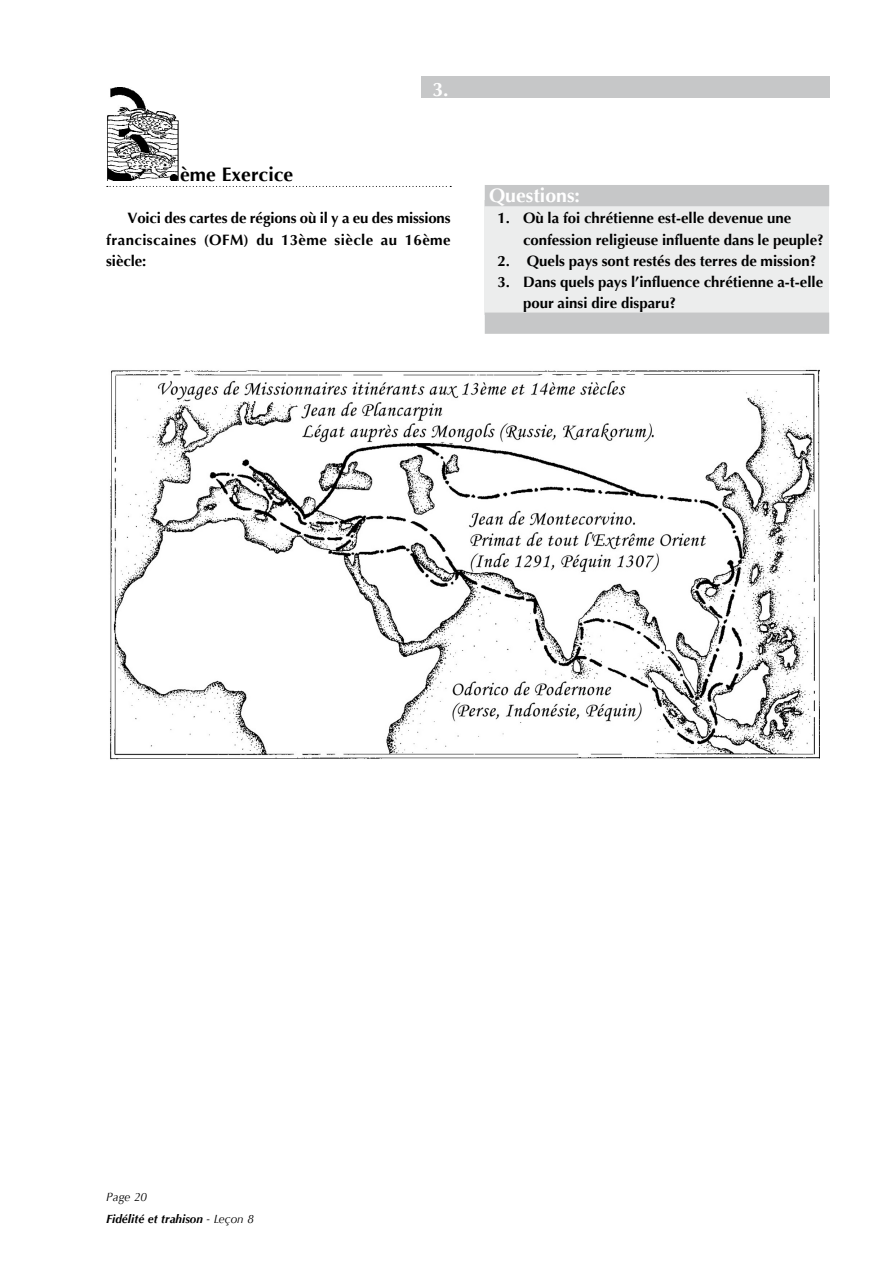
<style>
.page{position:relative;width:893px;height:1263px;background:#fff}
.page>*{position:absolute;margin:0;border:0;box-sizing:border-box;transform-origin:0 0}
.t1{font:700 19.5px "Optima";color:#fff}
.t2{font:700 19.5px "Optima";color:#000}
.t3{font:700 15px/21.3px "Optima";color:#000}
.t4{font:italic 700 12px/21.3px "Optima";color:#000}
.s1{font-weight:400}
</style>
<div class="page">
<div style="left:485px;top:200px;width:344px;height:115px;background:#eceded"></div>
<div style="left:421px;top:77px;width:408px;height:21px;background:#c6c7c8"></div>
<svg style="left:107px;top:186px;width:344px;height:1px"></svg>
<div style="left:485px;top:185px;width:344px;height:21px;background:#c6c7c8"></div>
<div style="left:485px;top:313px;width:344px;height:21px;background:#c6c7c8"></div>
<img style="left:107px;top:87px;width:71px;height:94px">
<img style="left:110px;top:369px;width:709px;height:391px">
<h1 class="t1" style="left:432px;top:78px;width:18px">3.</h1>
<h1 class="t2" style="left:180px;top:163px;width:115px">ème Exercice</h1>
<p class="t3" style="left:106px;top:208px;width:346px;text-align:justify;text-indent:21px">Voici des cartes de régions où il y a eu des missions franciscaines (OFM) du 13ème siècle au 16ème siècle:</p>
<h1 class="t1" style="left:489px;top:184px;width:93px">Questions:</h1>
<p class="t3" style="left:523px;top:208px;width:302px;text-indent:-26px">1. Où la foi chrétienne est-elle devenue une confession religieuse influente dans le peuple?</p>
<p class="t3" style="left:497px;top:250px;width:320px">2. Quels pays sont restés des terres de mission?</p>
<p class="t3" style="left:523px;top:271px;width:302px;text-indent:-26px">3. Dans quels pays l’influence chrétienne a-t-elle pour ainsi dire disparu?</p>
<p class="t4" style="left:106px;top:1186px;width:149px"><span class="s1">Page 20<br></span>Fidélité et trahison <span class="s1">- Leçon 8</span></p>
</div>
